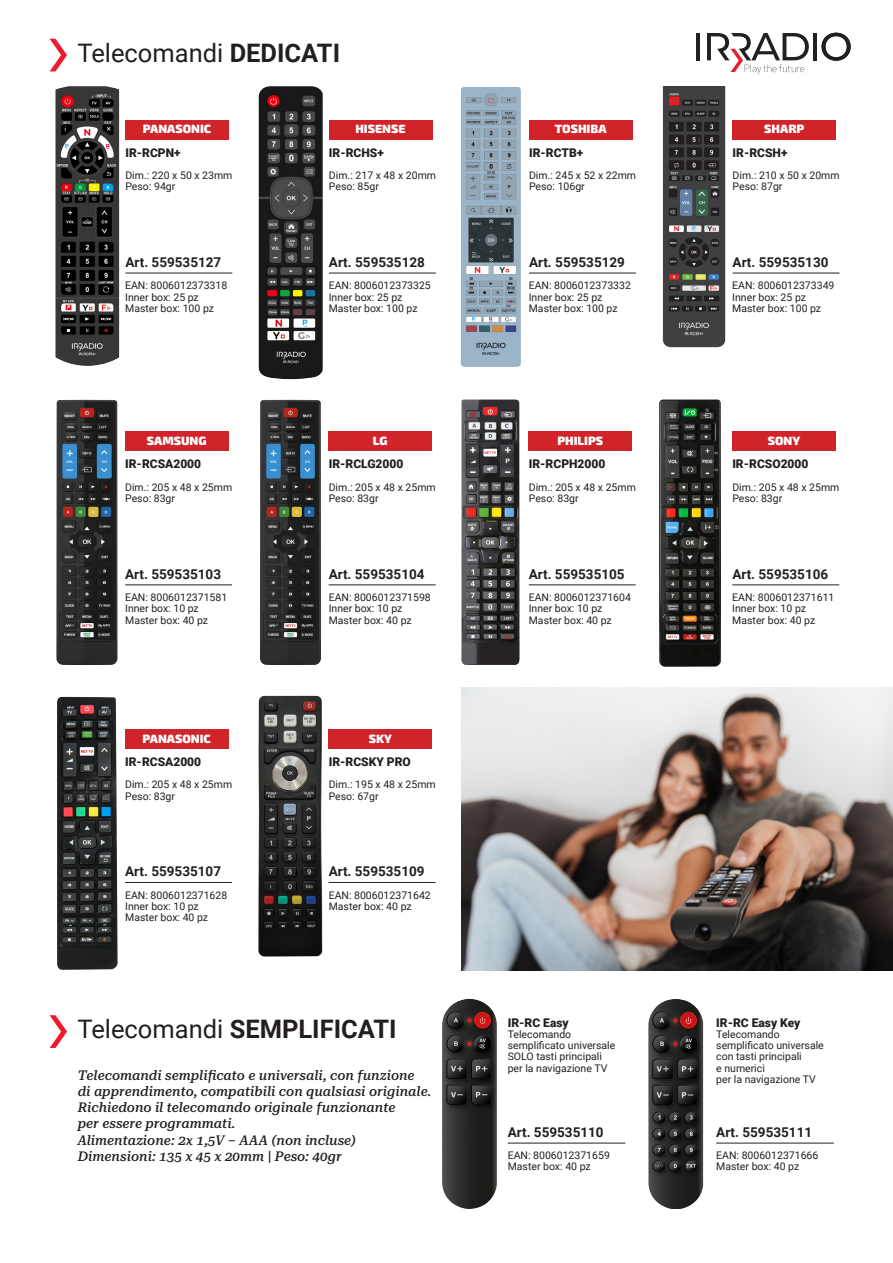
<style>
.page{position:relative;width:893px;height:1263px;background:#fff}
.page>*{position:absolute;margin:0;border:0;box-sizing:border-box;transform-origin:0 0}
.t1{font:700 25.5px "Roboto";color:#231f20}
.t2{font:25.5px "Roboto";color:#231f20}
.t3{font:italic 13.5px/16.2px "Roboto Serif 20 pt";color:#231f20}
.t4{font:700 13.5px "Roboto";color:#231f20}
.t5{font:900 12px "Roboto";color:#231f20}
.t6{font:900 12px "Exo 2.0";color:#fff}
.t7{font:10.5px/11.2px "Roboto";color:#231f20}
.s1{font-weight:700}
.s2{font-weight:400}
</style>
<div class="page">
<svg style="left:50px;top:38px;width:17px;height:33px"></svg>
<svg style="left:50px;top:1015px;width:17px;height:33px"></svg>
<hr style="left:125px;top:584px;width:107px;height:1px;background:#231f20">
<hr style="left:125px;top:882px;width:107px;height:1px;background:#231f20">
<hr style="left:529px;top:584px;width:107px;height:1px;background:#231f20">
<hr style="left:329px;top:584px;width:107px;height:1px;background:#231f20">
<hr style="left:329px;top:882px;width:107px;height:1px;background:#231f20">
<hr style="left:732px;top:584px;width:107px;height:1px;background:#231f20">
<img style="left:56px;top:399px;width:62px;height:266px">
<img style="left:57px;top:697px;width:61px;height:273px">
<img style="left:461px;top:399px;width:58px;height:266px">
<img style="left:260px;top:399px;width:61px;height:266px">
<img style="left:258px;top:696px;width:64px;height:260px">
<img style="left:659px;top:399px;width:62px;height:268px">
<div style="left:125px;top:431px;width:103px;height:20px;background:#d1232a"></div>
<div style="left:125px;top:729px;width:103px;height:20px;background:#d1232a"></div>
<div style="left:529px;top:431px;width:103px;height:20px;background:#d1232a"></div>
<div style="left:329px;top:431px;width:103px;height:20px;background:#d1232a"></div>
<div style="left:329px;top:729px;width:103px;height:20px;background:#d1232a"></div>
<div style="left:732px;top:431px;width:103px;height:20px;background:#d1232a"></div>
<hr style="left:125px;top:273px;width:107px;height:1px;background:#231f20">
<hr style="left:529px;top:273px;width:107px;height:1px;background:#231f20">
<hr style="left:329px;top:273px;width:107px;height:1px;background:#231f20">
<hr style="left:733px;top:273px;width:106px;height:1px;background:#231f20">
<img style="left:55px;top:86px;width:64px;height:280px">
<img style="left:461px;top:87px;width:60px;height:280px">
<img style="left:259px;top:86px;width:64px;height:293px">
<img style="left:662px;top:86px;width:64px;height:261px">
<div style="left:125px;top:120px;width:103px;height:19px;background:#d1232a"></div>
<div style="left:529px;top:120px;width:103px;height:19px;background:#d1232a"></div>
<div style="left:329px;top:120px;width:103px;height:19px;background:#d1232a"></div>
<div style="left:733px;top:120px;width:103px;height:19px;background:#d1232a"></div>
<hr style="left:696px;top:33px;width:4px;height:27px;background:#231f20">
<hr style="left:813px;top:33px;width:4px;height:27px;background:#231f20">
<svg style="left:822px;top:33px;width:29px;height:28px"></svg>
<svg style="left:707px;top:33px;width:102px;height:42px"></svg>
<hr style="left:508px;top:1143px;width:117px;height:1px;background:#231f20">
<hr style="left:716px;top:1143px;width:118px;height:1px;background:#231f20">
<img style="left:442px;top:999px;width:55px;height:210px">
<img style="left:648px;top:999px;width:55px;height:210px">
<img style="left:461px;top:687px;width:432px;height:284px">
<h1 class="t2" style="left:77px;top:35px;width:264px">Telecomandi <span class="s1">DEDICATI</span></h1>
<p class="t6" style="left:143px;top:122px;width:70px">PANASONIC</p>
<p class="t6" style="left:355px;top:122px;width:52px">HISENSE</p>
<p class="t6" style="left:555px;top:122px;width:53px">TOSHIBA</p>
<p class="t6" style="left:764px;top:122px;width:41px">SHARP</p>
<p class="t5" style="left:125px;top:144px;width:57px">IR-RCPN+</p>
<p class="t7" style="left:125px;top:169px;width:109px">Dim.: 220 x 50 x 23mm<br>Peso: 94gr</p>
<p class="t5" style="left:329px;top:144px;width:56px">IR-RCHS+</p>
<p class="t7" style="left:329px;top:169px;width:109px">Dim.: 217 x 48 x 20mm<br>Peso: 85gr</p>
<p class="t5" style="left:529px;top:144px;width:56px">IR-RCTB+</p>
<p class="t7" style="left:529px;top:169px;width:109px">Dim.: 245 x 52 x 22mm<br>Peso: 106gr</p>
<p class="t5" style="left:733px;top:144px;width:56px">IR-RCSH+</p>
<p class="t7" style="left:733px;top:169px;width:109px">Dim.: 210 x 50 x 20mm<br>Peso: 87gr</p>
<p class="t4" style="left:125px;top:253px;width:97px">Art. 559535127</p>
<p class="t4" style="left:329px;top:253px;width:97px">Art. 559535128</p>
<p class="t4" style="left:529px;top:253px;width:97px">Art. 559535129</p>
<p class="t4" style="left:733px;top:253px;width:97px">Art. 559535130</p>
<p class="t7" style="left:125px;top:280px;width:104px">EAN: 8006012373318<br>Inner box: 25 pz<br>Master box: 100 pz</p>
<p class="t7" style="left:329px;top:280px;width:104px">EAN: 8006012373325<br>Inner box: 25 pz<br>Master box: 100 pz</p>
<p class="t7" style="left:529px;top:280px;width:104px">EAN: 8006012373332<br>Inner box: 25 pz<br>Master box: 100 pz</p>
<p class="t7" style="left:732px;top:280px;width:104px">EAN: 8006012373349<br>Inner box: 25 pz<br>Master box: 100 pz</p>
<p class="t6" style="left:147px;top:433px;width:61px">SAMSUNG</p>
<p class="t6" style="left:373px;top:433px;width:16px">LG</p>
<p class="t6" style="left:557px;top:433px;width:47px">PHILIPS</p>
<p class="t6" style="left:768px;top:433px;width:34px">SONY</p>
<p class="t5" style="left:125px;top:456px;width:78px">IR-RCSA2000</p>
<p class="t7" style="left:125px;top:481px;width:109px">Dim.: 205 x 48 x 25mm<br>Peso: 83gr</p>
<p class="t5" style="left:329px;top:456px;width:76px">IR-RCLG2000</p>
<p class="t7" style="left:329px;top:481px;width:109px">Dim.: 205 x 48 x 25mm<br>Peso: 83gr</p>
<p class="t5" style="left:529px;top:456px;width:78px">IR-RCPH2000</p>
<p class="t7" style="left:529px;top:481px;width:109px">Dim.: 205 x 48 x 25mm<br>Peso: 83gr</p>
<p class="t5" style="left:732px;top:456px;width:78px">IR-RCSO2000</p>
<p class="t7" style="left:732px;top:481px;width:109px">Dim.: 205 x 48 x 25mm<br>Peso: 83gr</p>
<p class="t4" style="left:125px;top:565px;width:97px">Art. 559535103</p>
<p class="t4" style="left:329px;top:565px;width:97px">Art. 559535104</p>
<p class="t4" style="left:529px;top:565px;width:97px">Art. 559535105</p>
<p class="t4" style="left:732px;top:565px;width:97px">Art. 559535106</p>
<p class="t7" style="left:125px;top:591px;width:104px">EAN: 8006012371581<br>Inner box: 10 pz<br>Master box: 40 pz</p>
<p class="t7" style="left:329px;top:591px;width:104px">EAN: 8006012371598<br>Inner box: 10 pz<br>Master box: 40 pz</p>
<p class="t7" style="left:529px;top:591px;width:104px">EAN: 8006012371604<br>Inner box: 10 pz<br>Master box: 40 pz</p>
<p class="t7" style="left:732px;top:591px;width:104px">EAN: 8006012371611<br>Inner box: 10 pz<br>Master box: 40 pz</p>
<p class="t6" style="left:142px;top:731px;width:70px">PANASONIC</p>
<p class="t6" style="left:369px;top:731px;width:25px">SKY</p>
<p class="t5" style="left:125px;top:753px;width:78px">IR-RCSA2000</p>
<p class="t7" style="left:125px;top:779px;width:109px">Dim.: 205 x 48 x 25mm<br>Peso: 83gr</p>
<p class="t5" style="left:329px;top:753px;width:84px">IR-RCSKY PRO</p>
<p class="t7" style="left:329px;top:779px;width:109px">Dim.: 195 x 48 x 25mm<br>Peso: 67gr</p>
<p class="t4" style="left:125px;top:862px;width:97px">Art. 559535107</p>
<p class="t4" style="left:329px;top:862px;width:97px">Art. 559535109</p>
<p class="t7" style="left:125px;top:889px;width:104px">EAN: 8006012371628<br>Inner box: 10 pz<br>Master box: 40 pz</p>
<p class="t7" style="left:329px;top:889px;width:104px">EAN: 8006012371642<br>Master box: 40 pz</p>
<h1 class="t1" style="left:77px;top:1011px;width:321px"><span class="s2">Telecomandi</span> SEMPLIFICATI</h1>
<p class="t3" style="left:78px;top:1066px;width:355px">Telecomandi semplificato e universali, con funzione<br>di apprendimento, compatibili con qualsiasi originale.<br>Richiedono il telecomando originale funzionante<br>per essere programmati.<br>Alimentazione: 2x 1,5V – AAA (non incluse)<br>Dimensioni: 135 x 45 x 20mm | Peso: 40gr</p>
<p class="t5" style="left:508px;top:1014px;width:62px">IR-RC Easy</p>
<p class="t7" style="left:508px;top:1028px;width:109px">Telecomando semplificato universale<br>SOLO tasti principali per la navigazione TV</p>
<p class="t5" style="left:716px;top:1014px;width:86px">IR-RC Easy Key</p>
<p class="t7" style="left:716px;top:1028px;width:109px">Telecomando semplificato universale con tasti principali<br>e numerici<br>per la navigazione TV</p>
<p class="t4" style="left:508px;top:1123px;width:97px">Art. 559535110</p>
<p class="t4" style="left:716px;top:1123px;width:97px">Art. 559535111</p>
<p class="t7" style="left:508px;top:1149px;width:104px">EAN: 8006012371659<br>Master box: 40 pz</p>
<p class="t7" style="left:716px;top:1149px;width:104px">EAN: 8006012371666<br>Master box: 40 pz</p>
</div>
